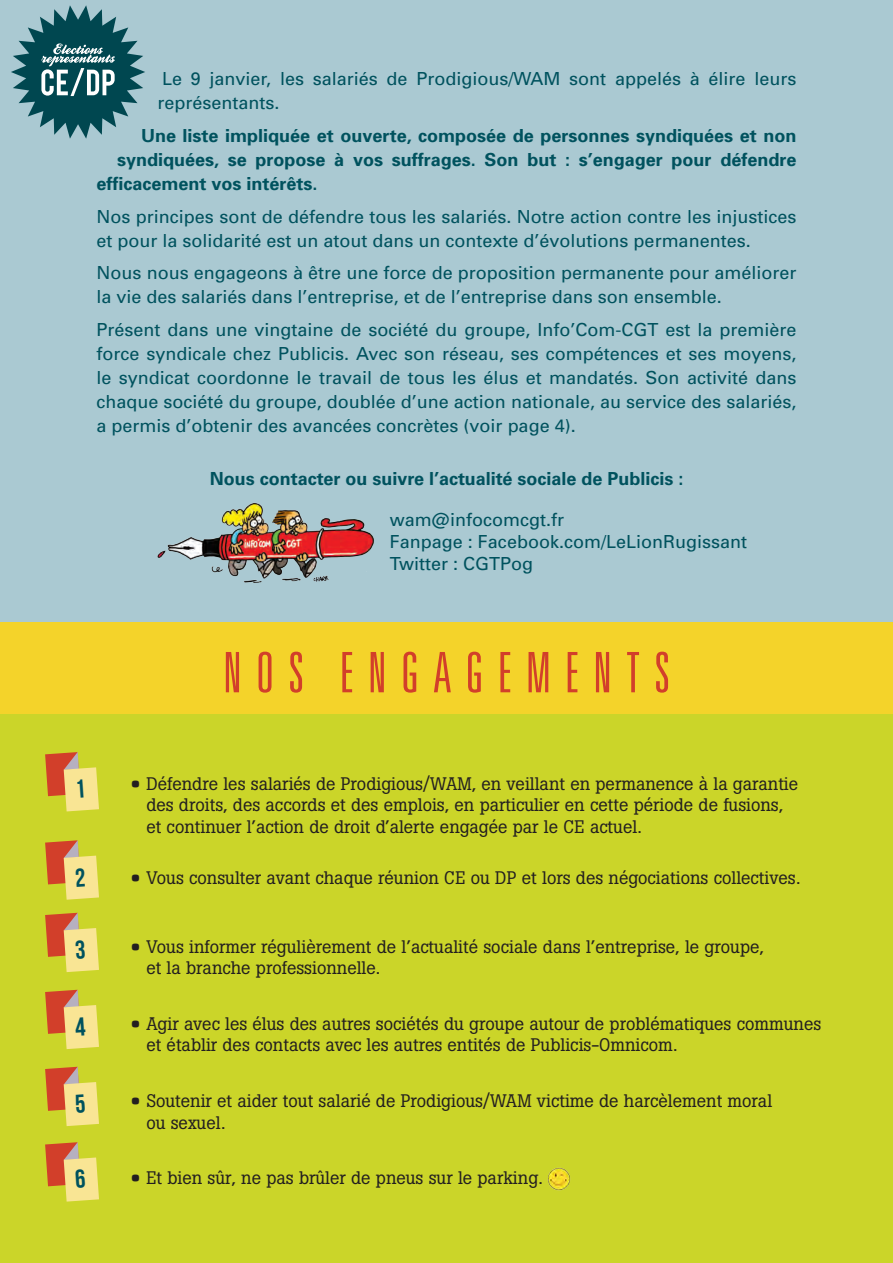
<style>
.page{position:relative;width:893px;height:1263px;background:#fff}
.page>*{position:absolute;margin:0;border:0;box-sizing:border-box;transform-origin:0 0}
.t1{font:300 ultra-condensed 55.8px "Univers";letter-spacing:.25em;color:#d23f2a}
.t2{font:18px/24px "Univers";color:#00525e}
.t3{font:18px/21.6px "Boton";color:#231f20}
.t4{font:700 18px "Univers";color:#00525e}
.t5{font:700 18px "Univers CE";color:#00525e}
.s1{font-family:"Amoebia Drop"}
</style>
<div class="page">
<div style="left:0;top:0;width:893px;height:626px;background:#aac9d2"></div>
<div style="left:0;top:628px;width:893px;height:635px;background:#cbd529"></div>
<div style="left:0;top:622px;width:893px;height:92px;background:#f4d32a"></div>
<svg style="left:11px;top:5px;width:134px;height:134px"></svg>
<img style="left:157px;top:503px;width:217px;height:80px">
<img style="left:547px;top:1167px;width:24px;height:24px">
<svg style="left:45px;top:752px;width:54px;height:59px"></svg>
<svg style="left:45px;top:840px;width:54px;height:60px"></svg>
<svg style="left:45px;top:913px;width:54px;height:59px"></svg>
<svg style="left:45px;top:1067px;width:54px;height:59px"></svg>
<svg style="left:45px;top:1142px;width:54px;height:59px"></svg>
<svg style="left:45px;top:990px;width:54px;height:59px"></svg>
<p class="t2" style="left:158px;top:67px;width:640px">Le 9 janvier, les salariés de Prodigious/WAM sont appelés à élire leurs représentants.</p>
<p class="t4" style="left:141px;top:125px;width:657px">Une liste impliquée et ouverte, composée de personnes syndiquées et non</p>
<p class="t4" style="left:117px;top:149px;width:681px">syndiquées, se propose à vos suffrages. Son but : s’engager pour défendre</p>
<p class="t4" style="left:97px;top:173px;width:223px">efficacement vos intérêts.</p>
<p class="t2" style="left:97px;top:204px;width:701px">Nos principes sont de défendre tous les salariés. Notre action contre les injustices et pour la solidarité est un atout dans un contexte d’évolutions permanentes.</p>
<p class="t2" style="left:97px;top:261px;width:701px">Nous nous engageons à être une force de proposition permanente pour améliorer la vie des salariés dans l’entreprise, et de l’entreprise dans son ensemble.</p>
<p class="t2" style="left:97px;top:317px;width:701px;text-align:justify">Présent dans une vingtaine de société du groupe, Info’Com-CGT est la première force syndicale chez Publicis. Avec son réseau, ses compétences et ses moyens, le syndicat coordonne le travail de tous les élus et mandatés. Son activité dans chaque société du groupe, doublée d’une action nationale, au service des salariés, a permis d’obtenir des avancées concrètes (voir page 4).</p>
<p class="t5" style="left:210px;top:468px;width:475px">Nous contacter ou suivre l’actualité sociale de Publicis :</p>
<p class="t2" style="left:390px;top:508px;width:176px">wam@infocomcgt.fr</p>
<p class="t2" style="left:390px;top:530px;width:359px">Fanpage : Facebook.com/LeLionRugissant</p>
<p class="t2" style="left:390px;top:551px;width:145px">Twitter : CGTPog</p>
<p class="t1" style="left:223px;top:643px;width:448px">NOS ENGAGEMENTS</p>
<p class="t3" style="left:146px;top:772px;width:653px;text-indent:-16px"><span class="s1">•</span> Défendre les salariés de Prodigious/WAM, en veillant en permanence à la garantie des droits, des accords et des emplois, en particulier en cette période de fusions, et continuer l’action de droit d’alerte engagée par le CE actuel.</p>
<p class="t3" style="left:131px;top:867px;width:671px"><span class="s1">•</span> Vous consulter avant chaque réunion CE ou DP et lors des négociations collectives.</p>
<p class="t3" style="left:146px;top:935px;width:619px;text-indent:-16px"><span class="s1">•</span> Vous informer régulièrement de l’actualité sociale dans l’entreprise, le groupe, et la branche professionnelle.</p>
<p class="t3" style="left:146px;top:1012px;width:676px;text-indent:-16px"><span class="s1">•</span> Agir avec les élus des autres sociétés du groupe autour de problématiques communes et établir des contacts avec les autres entités de Publicis-Omnicom.</p>
<p class="t3" style="left:146px;top:1090px;width:627px;text-indent:-16px"><span class="s1">•</span> Soutenir et aider tout salarié de Prodigious/WAM victime de harcèlement moral ou sexuel.</p>
<p class="t3" style="left:131px;top:1167px;width:414px"><span class="s1">•</span> Et bien sûr, ne pas brûler de pneus sur le parking.</p>
</div>
